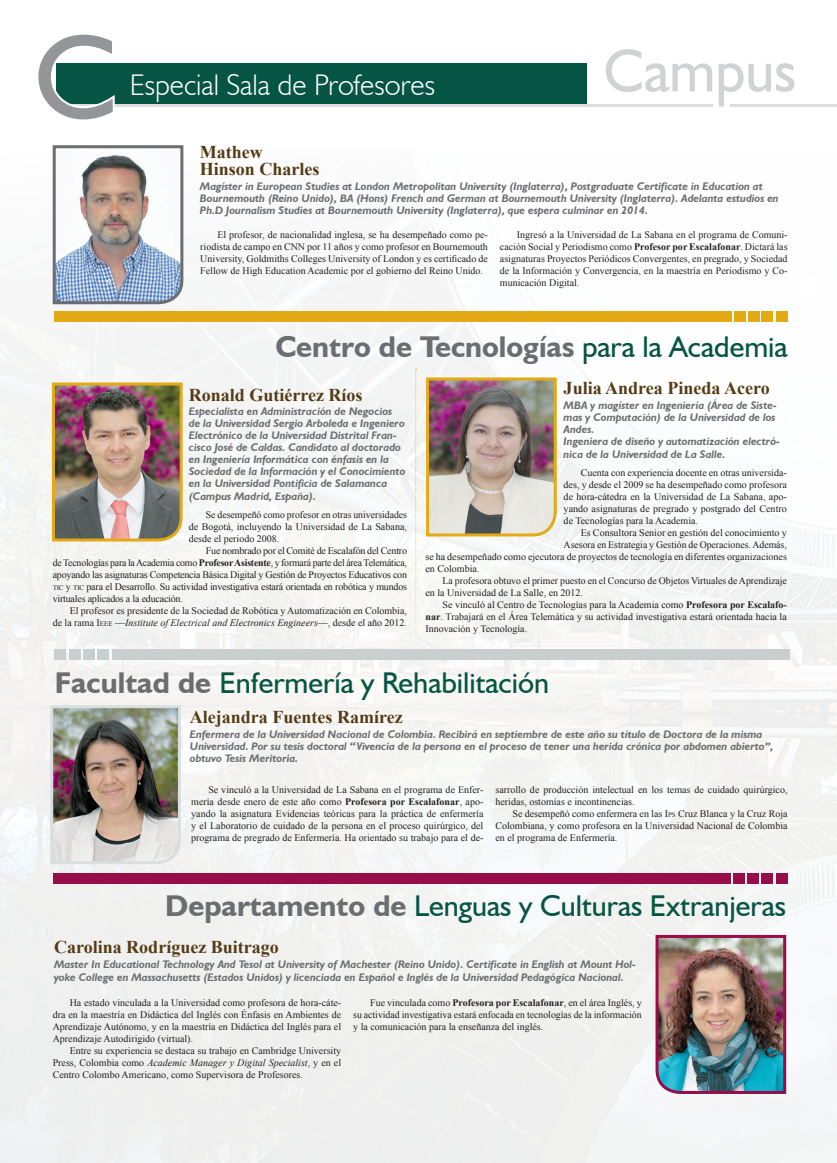
<style>
.page{position:relative;width:837px;height:1163px;background:#fff}
.page>*{position:absolute;margin:0;border:0;box-sizing:border-box;transform-origin:0 0}
.t1{font:120px "Humanist 521 BT";color:#939598}
.t2{font:30px "Humanist 521 BT";color:#065544}
.t3{font:700 30px "Humanist 521 BT";color:#6c6d70}
.t4{font:300 29.9px "Humanist 521 BT";color:#fff}
.t5{font:700 18px/17px "Times New Roman";color:#543b14}
.t6{font:italic 700 11px/12px "Humanist 521 BT";color:#6c6d70}
.t7{font:10px/12px "Times New Roman";color:#231f20;text-align:justify}
.s1{font-weight:700}
.s2{font-weight:400;color:#065544}
.s3{font-weight:700;color:#6c6d70}
.s4{font-size:7px}
.s5{font-style:inherit}
.s6{font-style:italic}
</style>
<div class="page">
<img style="left:0;top:265px;width:836px;height:897px">
<img style="left:50px;top:381px;width:134px;height:162px">
<img style="left:51px;top:145px;width:134px;height:161px">
<div style="left:54px;top:311px;width:677px;height:10px;background:#e3aa15"></div>
<div style="left:734px;top:311px;width:11px;height:10px;background:#e3aa15"></div>
<div style="left:748px;top:311px;width:11px;height:10px;background:#e3aa15"></div>
<div style="left:761px;top:311px;width:11px;height:10px;background:#e3aa15"></div>
<div style="left:776px;top:311px;width:11px;height:10px;background:#e3aa15"></div>
<svg style="left:415px;top:368px;width:1px;height:276px"></svg>
<img style="left:424px;top:376px;width:134px;height:162px">
<img style="left:49px;top:703px;width:133px;height:162px">
<div style="left:112px;top:649px;width:677px;height:11px;background:#c9cece"></div>
<div style="left:97px;top:649px;width:12px;height:11px;background:#c9cece"></div>
<div style="left:83px;top:649px;width:12px;height:11px;background:#c9cece"></div>
<div style="left:70px;top:649px;width:11px;height:11px;background:#c9cece"></div>
<div style="left:55px;top:649px;width:11px;height:11px;background:#c9cece"></div>
<img style="left:653px;top:933px;width:134px;height:162px">
<div style="left:53px;top:873px;width:677px;height:10px;background:#970d49"></div>
<div style="left:733px;top:873px;width:11px;height:10px;background:#970d49"></div>
<div style="left:747px;top:873px;width:11px;height:10px;background:#970d49"></div>
<div style="left:761px;top:873px;width:11px;height:10px;background:#970d49"></div>
<div style="left:776px;top:873px;width:11px;height:10px;background:#970d49"></div>
<div style="left:56px;top:63px;width:531px;height:43px;background:#065544"></div>
<hr style="left:730px;top:104px;width:106px;height:2px;background:#dcdddf">
<hr style="left:56px;top:104px;width:656px;height:2px;background:#dcdddf">
<svg style="left:56px;top:63px;width:61px;height:44px"></svg>
<svg style="left:606px;top:49px;width:188px;height:57px"></svg>
<h1 class="t1" style="left:34px;top:3px;width:85px">C</h1>
<h3 class="t4" style="left:130px;top:66px;width:306px">Especial Sala de Profesores</h3>
<h3 class="t5" style="left:200px;top:143px;width:121px">Mathew<br>Hinson Charles</h3>
<p class="t6" style="left:200px;top:179px;width:580px">Magíster in European Studies at London Metropolitan University (Inglaterra), Postgraduate Certificate in Education at<br>Bournemouth (Reino Unido), BA (Hons) French and German at Bournemouth University (Inglaterra). Adelanta estudios en<br>Ph.D Journalism Studies at Bournemouth University (Inglaterra), que espera culminar en 2014.</p>
<p class="t7" style="left:200px;top:228px;width:289px;text-indent:17px">El profesor, de nacionalidad inglesa, se ha desempeñado como pe&shy;riodista de campo en CNN por 11 años y como profesor en Bournemouth University, Goldmiths Colleges University of London y es certificado de Fellow de High Education Academic por el gobierno del Reino Unido.</p>
<p class="t7" style="left:499px;top:228px;width:289px;text-indent:17px">Ingresó a la Universidad de La Sabana en el programa de Comuni&shy;cación Social y Periodismo como <span class="s1">Profesor por Escalafonar</span>. Dictará las asignaturas Proyectos Periódicos Convergentes, en pregrado, y Sociedad de la Información y Convergencia, en la maestría en Periodismo y Co&shy;municación Digital.</p>
<h2 class="t3" style="left:275px;top:328px;width:513px">Centro de Tecnologías <span class="s2">para la Academia</span></h2>
<h3 class="t5" style="left:563px;top:379px;width:207px">Julia Andrea Pineda Acero</h3>
<p class="t6" style="left:563px;top:399px;width:217px">MBA y magíster en Ingeniería (Área de Siste&shy;mas y Computación) de la Universidad de los Andes.<br>Ingeniera de diseño y automatización electró-</p>
<p class="t6" style="left:563px;top:448px;width:163px">nica de la Universidad de La Salle.</p>
<p class="t7" style="left:563px;top:466px;width:225px;text-indent:17px">Cuenta con experiencia docente en otras universida&shy;des, y desde el 2009 se ha desempeñado como profesora de hora-cátedra en la Universidad de La Sabana, apo&shy;yando asignaturas de pregrado y postgrado del Centro de Tecnologías para la Academia.</p>
<p class="t7" style="left:580px;top:526px;width:208px">Es Consultora Senior en gestión del conocimiento y</p>
<p class="t7" style="left:563px;top:538px;width:225px">Asesora en Estrategia y Gestión de Operaciones. Además,</p>
<p class="t7" style="left:425px;top:550px;width:363px">se ha desempeñado como ejecutora de proyectos de tecnología en diferentes organizaciones</p>
<p class="t7" style="left:425px;top:562px;width:55px">en Colombia.</p>
<p class="t7" style="left:442px;top:574px;width:346px">La profesora obtuvo el primer puesto en el Concurso de Objetos Virtuales de Aprendizaje</p>
<p class="t7" style="left:425px;top:586px;width:159px">en la Universidad de La Salle, en 2012.</p>
<p class="t7" style="left:442px;top:598px;width:345px">Se vinculó al Centro de Tecnologías para la Academia como <span class="s1">Profesora por Escalafo-</span></p>
<p class="t7" style="left:425px;top:610px;width:363px"><span class="s1">nar</span>. Trabajará en el Área Telemática y su actividad investigativa estará orientada hacia la</p>
<p class="t7" style="left:425px;top:622px;width:103px">Innovación y Tecnología.</p>
<h2 class="t2" style="left:55px;top:664px;width:495px"><span class="s3">Facultad de</span> Enfermería y Rehabilitación</h2>
<h3 class="t5" style="left:190px;top:708px;width:214px">Alejandra Fuentes Ramírez</h3>
<p class="t6" style="left:190px;top:728px;width:584px">Enfermera de la Universidad Nacional de Colombia. Recibirá en septiembre de este año su título de Doctora de la misma<br>Universidad. Por su tesis doctoral “Vivencia de la persona en el proceso de tener una herida crónica por abdomen abierto”, obtuvo Tesis Meritoria.</p>
<h3 class="t5" style="left:189px;top:385px;width:175px">Ronald Gutiérrez Ríos</h3>
<p class="t6" style="left:189px;top:405px;width:218px">Especialista en Administración de Negocios de la Universidad Sergio Arboleda e Ingeniero Electrónico de la Universidad Distrital Fran&shy;cisco José de Caldas. Candidato al doctorado en Ingeniería Informática con énfasis en la Sociedad de la Información y el Conocimiento en la Universidad Pontificia de Salamanca</p>
<p class="t6" style="left:189px;top:490px;width:129px">(Campus Madrid, España).</p>
<p class="t7" style="left:189px;top:508px;width:220px;text-indent:17px">Se desempeñó como profesor en otras universidades de Bogotá, incluyendo la Universidad de La Sabana, desde el periodo 2008.</p>
<p class="t7" style="left:53px;top:544px;width:356px;text-indent:153px">Fue nombrado por el Comité de Escalafón del Centro de Tecnologías para la Academia como <span class="s1">Profesor Asistente</span>, y formará parte del área Telemática, apoyando las asignaturas Competencia Básica Digital y Gestión de Proyectos Educativos con <span class="s4">TIC</span> y <span class="s4">TIC</span> para el Desarrollo. Su actividad investigativa estará orientada en robótica y mundos virtuales aplicados a la educación.</p>
<p class="t7" style="left:53px;top:604px;width:356px;text-align:right">El profesor es presidente de la Sociedad de Robótica y Automatización en Colombia,<br>de la rama <span class="s5">I</span><span class="s4">EEE</span> —<span class="s6">Institute of Electrical and Electronics Engineers</span>—, desde el año 2012.</p>
<p class="t7" style="left:191px;top:783px;width:293px;text-indent:17px">Se vinculó a la Universidad de La Sabana en el programa de Enfer&shy;mería desde enero de este año como <span class="s1">Profesora por Escalafonar</span>, apo&shy;yando la asignatura Evidencias teóricas para la práctica de enfermería y el Laboratorio de cuidado de la persona en el proceso quirúrgico, del programa de pregrado de Enfermería. Ha orientado su trabajo para el de-</p>
<p class="t7" style="left:495px;top:783px;width:293px">sarrollo de producción intelectual en los temas de cuidado quirúrgico, heridas, ostomías e incontinencias.</p>
<p class="t7" style="left:495px;top:807px;width:293px;text-indent:17px">Se desempeñó como enfermera en las <span class="s5">I</span><span class="s4">PS</span> Cruz Blanca y la Cruz Roja Colombiana, y como profesora en la Universidad Nacional de Colombia en el programa de Enfermería.</p>
<h2 class="t2" style="left:165px;top:887px;width:622px"><span class="s3">Departamento de</span> Lenguas y Culturas Extranjeras</h2>
<h3 class="t5" style="left:54px;top:938px;width:226px">Carolina Rodríguez Buitrago</h3>
<p class="t6" style="left:54px;top:957px;width:583px;line-height:13px">Master In Educational Technology And Tesol at University of Machester (Reino Unido). Certificate in English at Mount Hol&shy;yoke College en Massachusetts (Estados Unidos) y licenciada en Español e Inglés de la Universidad Pedagógica Nacional.</p>
<p class="t7" style="left:53px;top:996px;width:290px;text-indent:17px">Ha estado vinculada a la Universidad como profesora de hora-cáte&shy;dra en la maestría en Didáctica del Inglés con Énfasis en Ambientes de Aprendizaje Autónomo, y en la maestría en Didáctica del Inglés para el Aprendizaje Autodirigido (virtual).</p>
<p class="t7" style="left:53px;top:1044px;width:290px;text-indent:17px">Entre su experiencia se destaca su trabajo en Cambridge University Press, Colombia como <span class="s6">Academic Manager y Digital Specialist</span>, y en el Centro Colombo Americano, como Supervisora de Profesores.</p>
<p class="t7" style="left:353px;top:996px;width:290px;text-indent:17px">Fue vinculada como <span class="s1">Profesora por Escalafonar</span>, en el área Inglés, y su actividad investigativa estará enfocada en tecnologías de la información y la comunicación para la enseñanza del inglés.</p>
</div>
